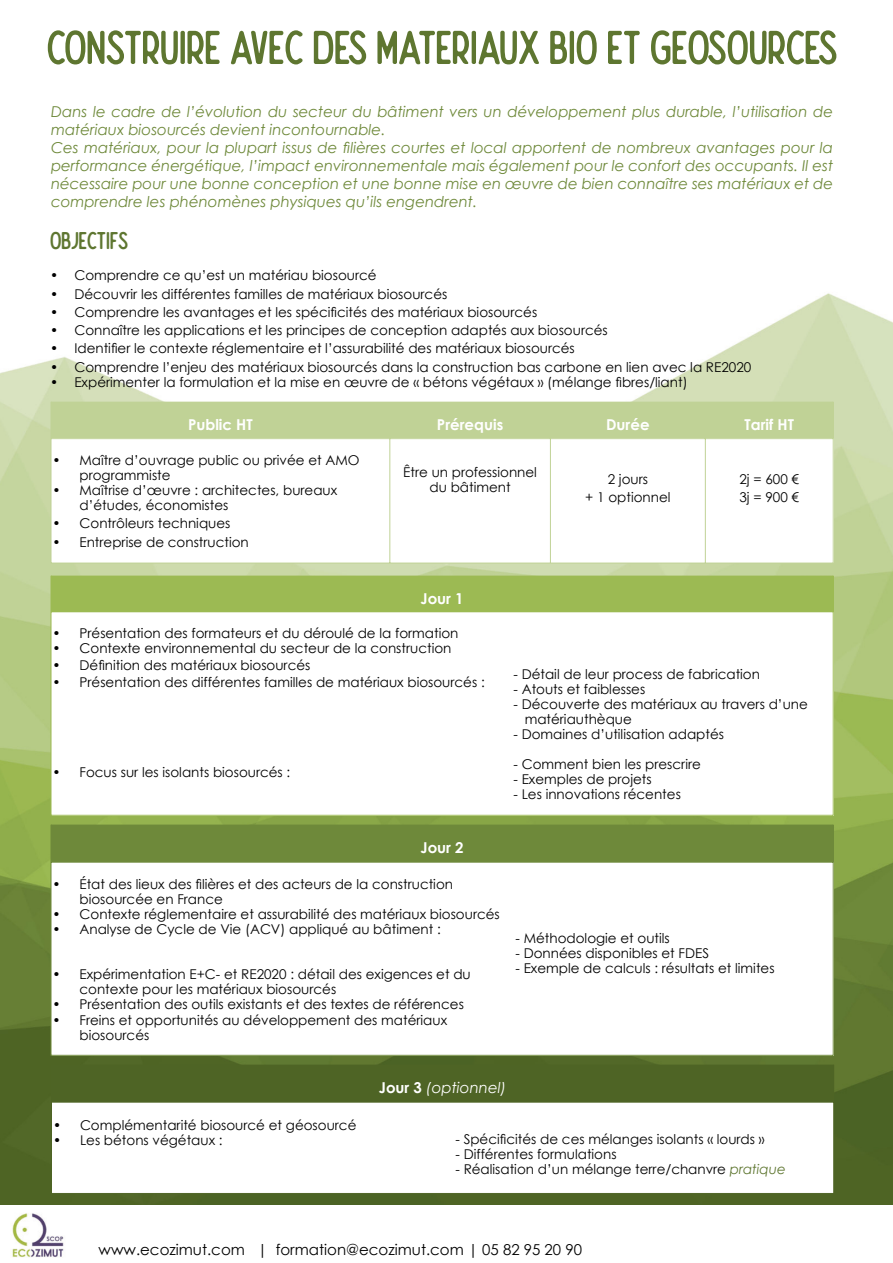
<style>
.page{position:relative;width:893px;height:1263px;background:#fff}
.page>*{position:absolute;margin:0;border:0;box-sizing:border-box;transform-origin:0 0}
.t1{font:52.5px "Nature Spirit";color:#5e7630}
.t2{font:27px "Nature Spirit";color:#5e7630}
.t3{font:italic 15px/18px "Century Gothic";color:#6e893a}
.t4{font:15px "Century Gothic";color:#000}
.t5{font:700 15px "Century Gothic";color:#fff}
.t6{font:italic 15px "Century Gothic";color:#fff}
.t7{font:13.5px/15px "Century Gothic";color:#000}
.t8{font:13.5px/18px "Century Gothic";color:#020202;text-align:center}
.s1{font-weight:700;font-style:normal}
.s2{font-style:italic;color:#5e7630}
</style>
<div class="page">
<img style="left:0;top:293px;width:893px;height:912px">
<img style="left:12px;top:1213px;width:52px;height:45px">
<div style="left:51px;top:402px;width:782px;height:37px;background:#c0d296"></div>
<div style="left:51px;top:439px;width:782px;height:124px;background:#fff"></div>
<hr style="left:51px;top:402px;width:1px;height:161px;background:#c0d296">
<hr style="left:833px;top:402px;width:1px;height:161px;background:#c0d296">
<hr style="left:389px;top:402px;width:1px;height:161px;background:#c0d296">
<hr style="left:550px;top:402px;width:1px;height:161px;background:#c0d296">
<hr style="left:705px;top:402px;width:1px;height:161px;background:#c0d296">
<hr style="left:51px;top:563px;width:782px;height:1px;background:#c0d296">
<div style="left:51px;top:576px;width:782px;height:36px;background:#9cba53"></div>
<div style="left:51px;top:612px;width:782px;height:203px;background:#fff"></div>
<hr style="left:51px;top:576px;width:1px;height:240px;background:#9cba53">
<hr style="left:833px;top:576px;width:1px;height:240px;background:#9cba53">
<hr style="left:51px;top:815px;width:782px;height:1px;background:#9cba53">
<div style="left:51px;top:825px;width:782px;height:37px;background:#6e893a"></div>
<div style="left:51px;top:862px;width:782px;height:193px;background:#fff"></div>
<hr style="left:51px;top:825px;width:1px;height:231px;background:#6e893a">
<hr style="left:833px;top:825px;width:1px;height:231px;background:#6e893a">
<hr style="left:51px;top:862px;width:782px;height:1px;background:#6e893a">
<hr style="left:51px;top:1055px;width:782px;height:1px;background:#6e893a">
<div style="left:51px;top:1065px;width:783px;height:37px;background:#4e6425"></div>
<div style="left:51px;top:1102px;width:783px;height:91px;background:#fff"></div>
<hr style="left:51px;top:1065px;width:1px;height:129px;background:#4e6425">
<hr style="left:833px;top:1065px;width:1px;height:129px;background:#4e6425">
<hr style="left:51px;top:1102px;width:783px;height:1px;background:#4e6425">
<hr style="left:51px;top:1193px;width:783px;height:1px;background:#4e6425">
<h1 class="t1" style="left:47px;top:23px;width:792px">CONSTRUIRE AVEC DES MATERIAUX BIO ET GEOSOURCES</h1>
<p class="t3" style="left:51px;top:104px;width:784px">Dans le cadre de l’évolution du secteur du bâtiment vers un développement plus durable, l’utilisation de matériaux biosourcés devient incontournable.<br>Ces matériaux, pour la plupart issus de filières courtes et local apportent de nombreux avantages pour la performance énergétique, l’impact environnementale mais également pour le confort des occupants. Il est nécessaire pour une bonne conception et une bonne mise en œuvre de bien connaître ses matériaux et de comprendre les phénomènes physiques qu’ils engendrent.</p>
<h2 class="t2" style="left:50px;top:228px;width:80px">OBJECTIFS</h2>
<p class="t7" style="left:50px;top:269px;width:328px">• Comprendre ce qu’est un matériau biosourcé</p>
<p class="t7" style="left:50px;top:287px;width:399px">• Découvrir les différentes familles de matériaux biosourcés</p>
<p class="t7" style="left:50px;top:306px;width:489px">• Comprendre les avantages et les spécificités des matériaux biosourcés</p>
<p class="t7" style="left:50px;top:324px;width:559px">• Connaître les applications et les principes de conception adaptés aux biosourcés</p>
<p class="t7" style="left:50px;top:342px;width:526px">• Identifier le contexte réglementaire et l’assurabilité des matériaux biosourcés</p>
<p class="t7" style="left:50px;top:360px;width:703px">• Comprendre l’enjeu des matériaux biosourcés dans la construction bas carbone en lien avec la RE2020</p>
<p class="t7" style="left:50px;top:375px;width:639px">• Expérimenter la formulation et la mise en œuvre de « bétons végétaux » (mélange fibres/liant)</p>
<p class="t5" style="left:188px;top:418px;width:66px">Public HT</p>
<p class="t5" style="left:437px;top:418px;width:68px">Prérequis</p>
<p class="t5" style="left:606px;top:418px;width:45px">Durée</p>
<p class="t5" style="left:744px;top:418px;width:51px">Tarif HT</p>
<p class="t7" style="left:80px;top:454px;width:282px;text-indent:-27px">• Maître d’ouvrage public ou privée et AMO programmiste</p>
<p class="t7" style="left:80px;top:484px;width:259px;text-indent:-27px">• Maîtrise d’œuvre : architectes, bureaux d’études, économistes</p>
<p class="t7" style="left:53px;top:517px;width:179px">• Contrôleurs techniques</p>
<p class="t7" style="left:53px;top:535px;width:198px">• Entreprise de construction</p>
<p class="t8" style="left:403px;top:466px;width:135px;line-height:15px">Être un professionnel du bâtiment</p>
<p class="t8" style="left:585px;top:472px;width:87px">2 jours<br>+ 1 optionnel</p>
<p class="t8" style="left:739px;top:472px;width:61px;text-align:left">2j = 600 €<br>3j = 900 €</p>
<p class="t5" style="left:420px;top:593px;width:45px">Jour 1</p>
<p class="t7" style="left:53px;top:627px;width:407px">• Présentation des formateurs et du déroulé de la formation</p>
<p class="t7" style="left:53px;top:642px;width:400px">• Contexte environnemental du secteur de la construction</p>
<p class="t7" style="left:53px;top:659px;width:259px">• Définition des matériaux biosourcés</p>
<p class="t7" style="left:53px;top:676px;width:434px">• Présentation des différentes familles de matériaux biosourcés :</p>
<p class="t7" style="left:53px;top:766px;width:239px">• Focus sur les isolants biosourcés :</p>
<p class="t7" style="left:513px;top:668px;width:248px">- Détail de leur process de fabrication</p>
<p class="t7" style="left:513px;top:683px;width:133px">- Atouts et faiblesses</p>
<p class="t7" style="left:525px;top:698px;width:285px;text-indent:-11px">- Découverte des matériaux au travers d’une matériauthèque</p>
<p class="t7" style="left:513px;top:728px;width:212px">- Domaines d’utilisation adaptés</p>
<p class="t7" style="left:513px;top:758px;width:189px">- Comment bien les prescrire</p>
<p class="t7" style="left:513px;top:773px;width:140px">- Exemples de projets</p>
<p class="t7" style="left:513px;top:788px;width:169px">- Les innovations récentes</p>
<p class="t5" style="left:420px;top:841px;width:45px">Jour 2</p>
<p class="t7" style="left:80px;top:877px;width:375px;text-indent:-27px">• État des lieux des filières et des acteurs de la construction biosourcée en France</p>
<p class="t7" style="left:53px;top:907px;width:449px">• Contexte réglementaire et assurabilité des matériaux biosourcés</p>
<p class="t7" style="left:53px;top:922px;width:390px">• Analyse de Cycle de Vie (ACV) appliqué au bâtiment :</p>
<p class="t7" style="left:80px;top:967px;width:393px;text-indent:-27px">• Expérimentation E+C- et RE2020 : détail des exigences et du contexte pour les matériaux biosourcés</p>
<p class="t7" style="left:53px;top:997px;width:413px">• Présentation des outils existants et des textes de références</p>
<p class="t7" style="left:80px;top:1014px;width:369px;text-indent:-27px">• Freins et opportunités au développement des matériaux biosourcés</p>
<p class="t7" style="left:515px;top:931px;width:156px">- Méthodologie et outils</p>
<p class="t7" style="left:515px;top:946px;width:195px">- Données disponibles et FDES</p>
<p class="t7" style="left:515px;top:961px;width:261px">- Exemple de calculs : résultats et limites</p>
<p class="t6" style="left:379px;top:1081px;width:129px"><span class="s1">Jour 3</span> (optionnel)</p>
<p class="t8" style="left:53px;top:1117px;width:305px">• Complémentarité biosourcé et géosourcé</p>
<p class="t8" style="left:53px;top:1132px;width:171px">• Les bétons végétaux :</p>
<p class="t8" style="left:455px;top:1131px;width:311px">- Spécificités de ces mélanges isolants « lourds »</p>
<p class="t8" style="left:455px;top:1146px;width:163px">- Différentes formulations</p>
<p class="t8" style="left:455px;top:1161px;width:332px">- Réalisation d’un mélange terre/chanvre <span class="s2">pratique</span></p>
<p class="t4" style="left:99px;top:1244px;width:485px">www.ecozimut.com | formation@ecozimut.com | 05 82 95 20 90</p>
</div>
